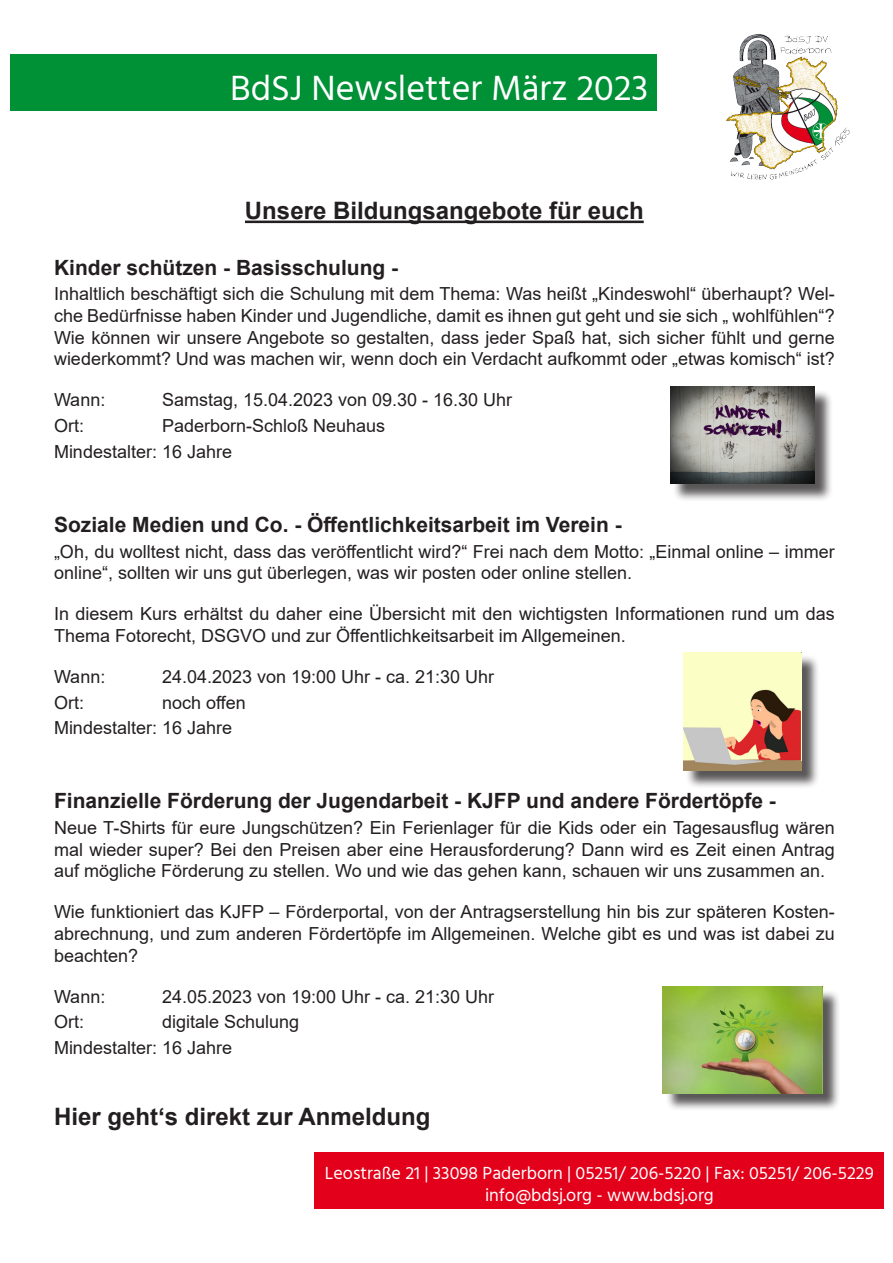
<style>
.page{position:relative;width:893px;height:1263px;background:#fff}
.page>*{position:absolute;margin:0;border:0;box-sizing:border-box;transform-origin:0 0}
.t1{font:36px "Hind";color:#fff}
.t2{font:700 24px "Arial";color:#231f20}
.t3{font:700 21px "Arial";color:#231f20}
.t4{font:18px/21.6px "Arial";color:#231f20;text-align:justify}
.t5{font:18px/21.6px "Hind";color:#fff;text-align:center}
</style>
<div class="page">
<div style="left:10px;top:54px;width:647px;height:57px;background:#009036"></div>
<div style="left:315px;top:1152px;width:569px;height:57px;background:#e2001a"></div>
<img style="left:726px;top:34px;width:124px;height:146px">
<hr style="left:245px;top:221px;width:399px;height:2px;background:#231f20">
<div style="left:685px;top:654px;width:135px;height:135px;background:#231f20;opacity:.75"></div>
<img style="left:683px;top:652px;width:118px;height:118px">
<div style="left:665px;top:989px;width:176px;height:122px;background:#231f20;opacity:.75"></div>
<img style="left:662px;top:986px;width:160px;height:107px">
<div style="left:672px;top:389px;width:161px;height:113px;background:#231f20;opacity:.75"></div>
<img style="left:670px;top:387px;width:145px;height:96px">
<h1 class="t1" style="left:230px;top:64px;width:420px">BdSJ Newsletter März 2023</h1>
<p class="t2" style="left:245px;top:194px;width:400px">Unsere Bildungsangebote für euch</p>
<p class="t3" style="left:54px;top:252px;width:346px">Kinder schützen - Basisschulung -</p>
<p class="t4" style="left:54px;top:283px;width:782px">Inhaltlich beschäftigt sich die Schulung mit dem Thema: Was heißt „Kindeswohl“ überhaupt? Wel&shy;che Bedürfnisse haben Kinder und Jugendliche, damit es ihnen gut geht und sie sich „ wohlfühlen“?<br>Wie können wir unsere Angebote so gestalten, dass jeder Spaß hat, sich sicher fühlt und gerne wiederkommt? Und was machen wir, wenn doch ein Verdacht aufkommt oder „etwas komisch“ ist?</p>
<p class="t4" style="left:54px;top:389px;width:53px">Wann:</p>
<p class="t4" style="left:162px;top:389px;width:352px">Samstag, 15.04.2023 von 09.30 - 16.30 Uhr</p>
<p class="t4" style="left:54px;top:415px;width:32px">Ort:</p>
<p class="t4" style="left:162px;top:415px;width:225px">Paderborn-Schloß Neuhaus</p>
<p class="t4" style="left:54px;top:441px;width:180px">Mindestalter: 16 Jahre</p>
<p class="t3" style="left:54px;top:510px;width:569px">Soziale Medien und Co. - Öffentlichkeitsarbeit im Verein -</p>
<p class="t4" style="left:54px;top:540px;width:782px">„Oh, du wolltest nicht, dass das veröffentlicht wird?“ Frei nach dem Motto: „Einmal online – immer online“, sollten wir uns gut überlegen, was wir posten oder online stellen.</p>
<p class="t4" style="left:54px;top:603px;width:782px">In diesem Kurs erhältst du daher eine Übersicht mit den wichtigsten Informationen rund um das<br>Thema Fotorecht, DSGVO und zur Öffentlichkeitsarbeit im Allgemeinen.</p>
<p class="t4" style="left:54px;top:665px;width:53px">Wann:</p>
<p class="t4" style="left:162px;top:665px;width:334px">24.04.2023 von 19:00 Uhr - ca. 21:30 Uhr</p>
<p class="t4" style="left:54px;top:691px;width:32px">Ort:</p>
<p class="t4" style="left:162px;top:691px;width:85px">noch offen</p>
<p class="t4" style="left:54px;top:717px;width:180px">Mindestalter: 16 Jahre</p>
<p class="t3" style="left:54px;top:786px;width:723px">Finanzielle Förderung der Jugendarbeit - KJFP und andere Fördertöpfe -</p>
<p class="t4" style="left:54px;top:817px;width:782px">Neue T-Shirts für eure Jungschützen? Ein Ferienlager für die Kids oder ein Tagesausflug wären mal wieder super? Bei den Preisen aber eine Herausforderung? Dann wird es Zeit einen Antrag auf mögliche Förderung zu stellen. Wo und wie das gehen kann, schauen wir uns zusammen an.</p>
<p class="t4" style="left:54px;top:901px;width:782px">Wie funktioniert das KJFP – Förderportal, von der Antragserstellung hin bis zur späteren Kosten&shy;abrechnung, und zum anderen Fördertöpfe im Allgemeinen. Welche gibt es und was ist dabei zu beachten?</p>
<p class="t4" style="left:54px;top:985px;width:53px">Wann:</p>
<p class="t4" style="left:162px;top:985px;width:334px">24.05.2023 von 19:00 Uhr - ca. 21:30 Uhr</p>
<p class="t4" style="left:54px;top:1011px;width:32px">Ort:</p>
<p class="t4" style="left:162px;top:1011px;width:139px">digitale Schulung</p>
<p class="t4" style="left:54px;top:1037px;width:180px">Mindestalter: 16 Jahre</p>
<p class="t2" style="left:54px;top:1099px;width:378px">Hier geht‘s direkt zur Anmeldung</p>
<p class="t5" style="left:325px;top:1163px;width:550px">Leostraße 21 | 33098 Paderborn | 05251/ 206-5220 | Fax: 05251/ 206-5229 info@bdsj.org - www.bdsj.org</p>
</div>
